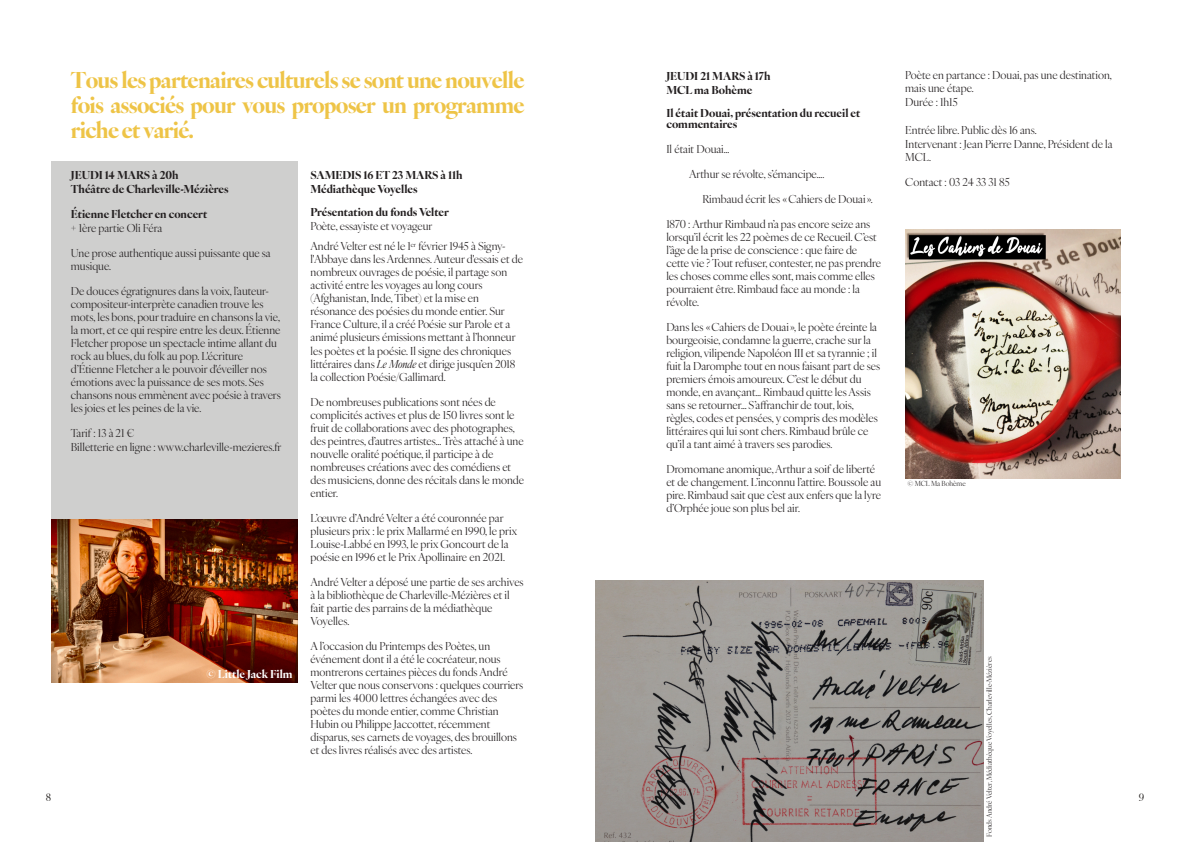
<style>
.page{position:relative;width:1191px;height:842px;background:#fff}
.page>*{position:absolute;margin:0;border:0;box-sizing:border-box;transform-origin:0 0}
.t1{font:700 22px/25px "Ivy Ora Display";letter-spacing:-.035em;color:#eec447;text-align:justify}
.t2{font:11px/13px "Ivy Ora Display";color:#231f20}
.t3{font:700 11px/14px "Ivy Ora Display";color:#231f20}
.t4{font:700 11px "Ivy Ora Display";color:#fff}
.t5{font:11px "Bask Old Face";color:#1d1a18}
.t6{font:7px "Ivy Ora Display";color:#231f20}
.s1{font-style:italic}
</style>
<div class="page">
<div style="left:52px;top:161px;width:246px;height:522px;background:#cfcfce"></div>
<img style="left:52px;top:519px;width:246px;height:164px">
<img style="left:905px;top:230px;width:215px;height:248px">
<img style="left:595px;top:581px;width:388px;height:261px">
<h1 class="t1" style="left:71px;top:68px;width:455px">Tous les partenaires culturels se sont une nouvelle fois associés pour vous proposer un programme riche et varié.</h1>
<p class="t3" style="left:666px;top:68px;width:106px">JEUDI 21 MARS à 17h<br>MCL ma Bohème</p>
<p class="t3" style="left:666px;top:107px;width:195px;line-height:11px">Il était Douai, présentation du recueil et commentaires</p>
<p class="t2" style="left:666px;top:142px;width:65px">Il était Douai…</p>
<p class="t2" style="left:689px;top:167px;width:137px">Arthur se révolte, s’émancipe….</p>
<p class="t2" style="left:702px;top:192px;width:172px">Rimbaud écrit les «Cahiers de Douai».</p>
<p class="t2" style="left:666px;top:217px;width:216px">1870 : Arthur Rimbaud n’a pas encore seize ans lorsqu’il écrit les 22 poèmes de ce Recueil. C’est l’âge de la prise de conscience : que faire de cette vie ? Tout refuser, contester, ne pas prendre les choses comme elles sont, mais comme elles pourraient être. Rimbaud face au monde : la révolte.</p>
<p class="t2" style="left:666px;top:320px;width:215px">Dans les «Cahiers de Douai», le poète éreinte la bourgeoisie, condamne la guerre, crache sur la religion, vilipende Napoléon III et sa tyrannie ; il fuit la Daromphe tout en nous faisant part de ses premiers émois amoureux. C’est le début du monde, en avançant… Rimbaud quitte les Assis sans se retourner… S’affranchir de tout, lois, règles, codes et pensées, y compris des modèles littéraires qui lui sont chers. Rimbaud brûle ce qu’il a tant aimé à travers ses parodies.</p>
<p class="t2" style="left:666px;top:462px;width:216px">Dromomane anomique, Arthur a soif de liberté et de changement. L’inconnu l’attire. Boussole au pire. Rimbaud sait que c’est aux enfers que la lyre d’Orphée joue son plus bel air.</p>
<p class="t2" style="left:905px;top:69px;width:208px">Poète en partance : Douai, pas une destination, mais une étape.</p>
<p class="t2" style="left:905px;top:96px;width:54px">Durée : 1h15</p>
<p class="t2" style="left:905px;top:123px;width:209px;line-height:14px">Entrée libre. Public dès 16 ans.<br>Intervenant : Jean Pierre Danne, Président de la</p>
<p class="t2" style="left:905px;top:151px;width:27px">MCL.</p>
<p class="t2" style="left:905px;top:176px;width:106px">Contact : 03 24 33 31 85</p>
<p class="t3" style="left:71px;top:168px;width:159px">JEUDI 14 MARS à 20h<br>Théâtre de Charleville-Mézières</p>
<p class="t3" style="left:71px;top:207px;width:138px">Étienne Fletcher en concert</p>
<p class="t2" style="left:71px;top:221px;width:93px">+ 1ère partie Oli Féra</p>
<p class="t2" style="left:71px;top:246px;width:201px">Une prose authentique aussi puissante que sa musique.</p>
<p class="t2" style="left:71px;top:284px;width:211px">De douces égratignures dans la voix, l’auteur&shy;compositeur-interprète canadien trouve les mots, les bons, pour traduire en chansons la vie, la mort, et ce qui respire entre les deux. Étienne Fletcher propose un spectacle intime allant du rock au blues, du folk au pop. L'écriture d’Étienne Fletcher a le pouvoir d'éveiller nos émotions avec la puissance de ses mots. Ses chansons nous emmènent avec poésie à travers les joies et les peines de la vie.</p>
<p class="t2" style="left:71px;top:426px;width:212px;line-height:14px">Tarif : 13 à 21 €<br>Billetterie en ligne : www.charleville-mezieres.fr</p>
<p class="t3" style="left:310px;top:168px;width:154px">SAMEDIS 16 ET 23 MARS à 11h<br>Médiathèque Voyelles</p>
<p class="t3" style="left:310px;top:205px;width:140px">Présentation du fonds Velter</p>
<p class="t2" style="left:310px;top:215px;width:197px;line-height:20.8px">Poète, essayiste et voyageur<br>André Velter est né le 1<sup>er</sup> février 1945 à Signy-</p>
<p class="t2" style="left:310px;top:253px;width:214px">l'Abbaye dans les Ardennes. Auteur d'essais et de nombreux ouvrages de poésie, il partage son activité entre les voyages au long cours (Afghanistan, Inde, Tibet) et la mise en résonance des poésies du monde entier. Sur France Culture, il a créé Poésie sur Parole et a animé plusieurs émissions mettant à l’honneur les poètes et la poésie. Il signe des chroniques littéraires dans <span class="s1">Le Monde</span> et dirige jusqu’en 2018 la collection Poésie/Gallimard.</p>
<p class="t2" style="left:310px;top:395px;width:215px">De nombreuses publications sont nées de complicités actives et plus de 150 livres sont le fruit de collaborations avec des photographes, des peintres, d’autres artistes… Très attaché à une nouvelle oralité poétique, il participe à de nombreuses créations avec des comédiens et des musiciens, donne des récitals dans le monde entier.</p>
<p class="t2" style="left:310px;top:511px;width:208px">L’œuvre d’André Velter a été couronnée par plusieurs prix : le prix Mallarmé en 1990, le prix Louise-Labbé en 1993, le prix Goncourt de la poésie en 1996 et le Prix Apollinaire en 2021.</p>
<p class="t2" style="left:310px;top:575px;width:215px">André Velter a déposé une partie de ses archives à la bibliothèque de Charleville-Mézières et il fait partie des parrains de la médiathèque Voyelles.</p>
<p class="t2" style="left:310px;top:639px;width:214px">A l’occasion du Printemps des Poètes, un événement dont il a été le cocréateur, nous montrerons certaines pièces du fonds André Velter que nous conservons : quelques courriers parmi les 4000 lettres échangées avec des poètes du monde entier, comme Christian Hubin ou Philippe Jaccottet, récemment disparus, ses carnets de voyages, des brouillons et des livres réalisés avec des artistes.</p>
<p class="t6" style="left:907px;top:478px;width:60px">© MCL Ma Bohème</p>
<p class="t6" style="left:984px;top:837px;width:182px;rotate:-90deg">Fonds André Velter, Médiathèque Voyelles, Charleville-Mézières</p>
<p class="t4" style="left:206px;top:667px;width:88px">© Little Jack Film</p>
<p class="t5" style="left:46px;top:793px;width:7px">8</p>
<p class="t5" style="left:1138px;top:793px;width:7px">9</p>
</div>
